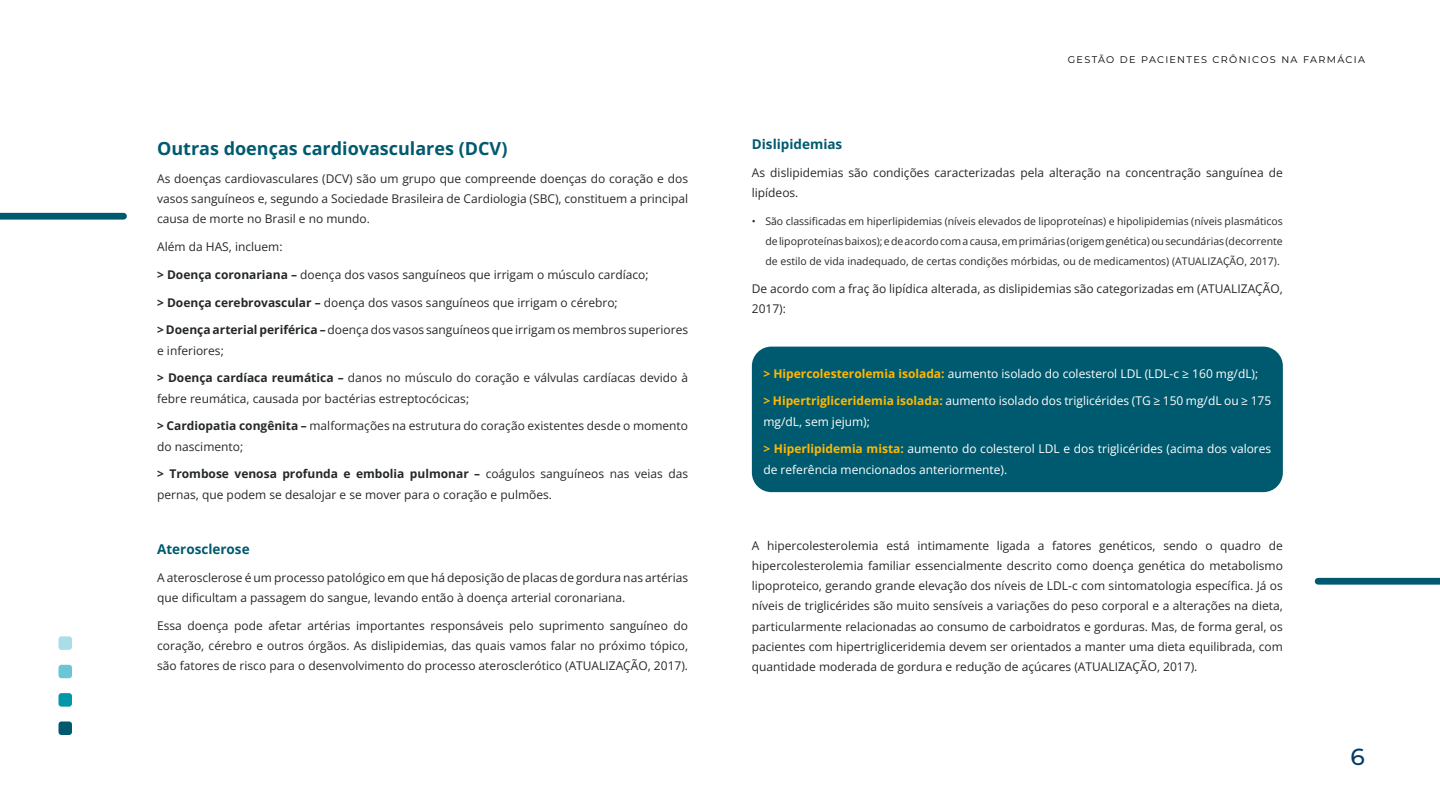
<style>
.page{position:relative;width:1440px;height:810px;background:#fff}
.page>*{position:absolute;margin:0;border:0;box-sizing:border-box;transform-origin:0 0}
.t1{font:500 23.25px "Montserrat";color:#013a66}
.t2{font:700 18px "Open Sans";color:#005a6f}
.t3{font:700 13.5px "Open Sans";color:#005a6f}
.t4{font:12px/20.2px "Open Sans";color:#25282a}
.t5{font:12px/20.2px "Open Sans";color:#fff}
.t6{font:10.5px/20.2px "Open Sans";color:#25282a;text-align:justify}
.t7{font:9.68px "Montserrat";letter-spacing:.14em;color:#000}
.s1{font-weight:700}
.s2{font-weight:700;color:#ffb800}
</style>
<div class="page">
<div style="left:58px;top:722px;width:14px;height:13px;background:#005a6f;border-radius:3px"></div>
<div style="left:58px;top:693px;width:14px;height:14px;background:#0097a9;border-radius:3px"></div>
<div style="left:58px;top:665px;width:14px;height:13px;background:#6ac5d6;border-radius:3px"></div>
<div style="left:58px;top:636px;width:14px;height:14px;background:#a9dde7;border-radius:3px"></div>
<div style="left:752px;top:347px;width:531px;height:145px;background:#005a6f;border-radius:20px"></div>
<div style="left:0;top:213px;width:124px;height:7px;background:#005a6f"></div>
<div style="left:1318px;top:578px;width:122px;height:7px;background:#005a6f"></div>
<h2 class="t2" style="left:157px;top:136px;width:352px">Outras doenças cardiovasculares (DCV)</h2>
<p class="t4" style="left:157px;top:168px;width:533px;text-align:justify">As doenças cardiovasculares (DCV) são um grupo que compreende doenças do coração e dos vasos sanguíneos e, segundo a Sociedade Brasileira de Cardiologia (SBC), constituem a principal causa de morte no Brasil e no mundo.</p>
<p class="t4" style="left:157px;top:236px;width:127px">Além da HAS, incluem:</p>
<p class="t4" style="left:157px;top:264px;width:493px"><span class="s1">&gt; Doença coronariana –</span> doença dos vasos sanguíneos que irrigam o músculo cardíaco;</p>
<p class="t4" style="left:157px;top:292px;width:462px"><span class="s1">&gt; Doença cerebrovascular –</span> doença dos vasos sanguíneos que irrigam o cérebro;</p>
<p class="t4" style="left:157px;top:320px;width:533px"><span class="s1">&gt; Doença arterial periférica –</span> doença dos vasos sanguíneos que irrigam os membros superiores e inferiores;</p>
<p class="t4" style="left:157px;top:368px;width:533px"><span class="s1">&gt; Doença cardíaca reumática –</span> danos no músculo do coração e válvulas cardíacas devido à febre reumática, causada por bactérias estreptocócicas;</p>
<p class="t4" style="left:157px;top:416px;width:533px"><span class="s1">&gt; Cardiopatia congênita –</span> malformações na estrutura do coração existentes desde o momento do nascimento;</p>
<p class="t4" style="left:157px;top:464px;width:533px"><span class="s1">&gt; Trombose venosa profunda e embolia pulmonar –</span> coágulos sanguíneos nas veias das pernas, que podem se desalojar e se mover para o coração e pulmões.</p>
<p class="t3" style="left:157px;top:540px;width:94px">Aterosclerose</p>
<p class="t4" style="left:157px;top:567px;width:533px">A aterosclerose é um processo patológico em que há deposição de placas de gordura nas artérias que dificultam a passagem do sangue, levando então à doença arterial coronariana.</p>
<p class="t4" style="left:157px;top:615px;width:533px;text-align:justify">Essa doença pode afetar artérias importantes responsáveis pelo suprimento sanguíneo do coração, cérebro e outros órgãos. As dislipidemias, das quais vamos falar no próximo tópico, são fatores de risco para o desenvolvimento do processo aterosclerótico (ATUALIZAÇÃO, 2017).</p>
<p class="t7" style="left:1068px;top:53px;width:299px">GESTÃO DE PACIENTES CRÔNICOS NA FARMÁCIA</p>
<p class="t3" style="left:752px;top:135px;width:92px">Dislipidemias</p>
<p class="t4" style="left:752px;top:162px;width:533px">As dislipidemias são condições caracterizadas pela alteração na concentração sanguínea de lipídeos.</p>
<p class="t6" style="left:765px;top:211px;width:519px;text-indent:-14px">• São classificadas em hiperlipidemias (níveis elevados de lipoproteínas) e hipolipidemias (níveis plasmáticos de lipoproteínas baixos); e de acordo com a causa, em primárias (origem genética) ou secundárias (decorrente de estilo de vida inadequado, de certas condições mórbidas, ou de medicamentos) (ATUALIZAÇÃO, 2017).</p>
<p class="t4" style="left:752px;top:278px;width:532px">De acordo com a fraç ão lipídica alterada, as dislipidemias são categorizadas em (ATUALIZAÇÃO,<br>2017):</p>
<p class="t5" style="left:763px;top:363px;width:496px"><span class="s2">&gt; Hipercolesterolemia isolada:</span> aumento isolado do colesterol LDL (LDL-c ≥ 160 mg/dL);</p>
<p class="t5" style="left:763px;top:391px;width:509px"><span class="s2">&gt; Hipertrigliceridemia isolada:</span> aumento isolado dos triglicérides (TG ≥ 150 mg/dL ou ≥ 175 mg/dL, sem jejum);</p>
<p class="t5" style="left:763px;top:439px;width:509px"><span class="s2">&gt; Hiperlipidemia mista:</span> aumento do colesterol LDL e dos triglicérides (acima dos valores de referência mencionados anteriormente).</p>
<p class="t4" style="left:752px;top:535px;width:533px;text-align:justify">A hipercolesterolemia está intimamente ligada a fatores genéticos, sendo o quadro de hipercolesterolemia familiar essencialmente descrito como doença genética do metabolismo lipoproteico, gerando grande elevação dos níveis de LDL-c com sintomatologia específica. Já os níveis de triglicérides são muito sensíveis a variações do peso corporal e a alterações na dieta, particularmente relacionadas ao consumo de carboidratos e gorduras. Mas, de forma geral, os pacientes com hipertrigliceridemia devem ser orientados a manter uma dieta equilibrada, com quantidade moderada de gordura e redução de açúcares (ATUALIZAÇÃO, 2017).</p>
<h1 class="t1" style="left:1351px;top:741px;width:16px">6</h1>
</div>
